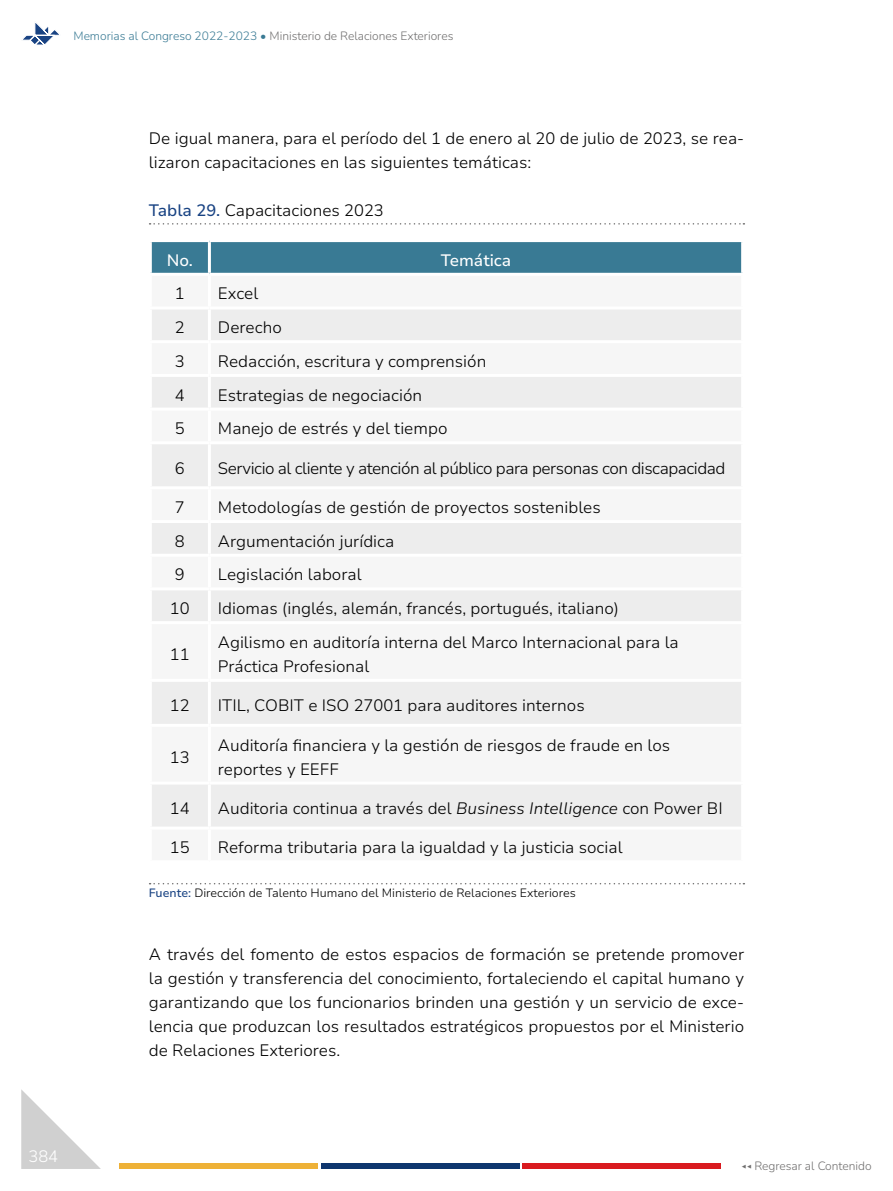
<style>
.page{position:relative;width:893px;height:1191px;background:#fff}
.page>*{position:absolute;margin:0;border:0;box-sizing:border-box;transform-origin:0 0}
.t1{font:300 16.5px/24px "Nunito Sans 10 pt";color:#000}
.t2{font:300 16.5px "Nunito Sans 10 pt";letter-spacing:-.03em;color:#000}
.t3{font:500 16.5px "Nunito Sans 10 pt";color:#fff}
.t4{font:300 16.5px "Nunito Sans 10 pt";color:#fff}
.t5{font:300 12px "Nunito";color:#706f6f}
.t6{font:300 12px "Nunito Sans 10 pt";color:#000}
.s1{color:#397a94}
.s2{font-weight:500;color:#194383}
.s3{font-style:italic}
.s4{font-family:"Montserrat";font-weight:100;font-size:9px}
</style>
<div class="page">
<svg style="left:23px;top:23px;width:36px;height:22px"></svg>
<svg style="left:21px;top:1089px;width:80px;height:80px"></svg>
<div style="left:120px;top:1163px;width:198px;height:6px;background:#eeb137"></div>
<div style="left:321px;top:1163px;width:198px;height:6px;background:#0e366e"></div>
<div style="left:522px;top:1163px;width:198px;height:6px;background:#d91a1f"></div>
<svg style="left:150px;top:223px;width:594px;height:2px"></svg>
<svg style="left:150px;top:883px;width:594px;height:1px"></svg>
<div style="left:152px;top:242px;width:589px;height:31px;background:#397a94"></div>
<svg style="left:152px;top:310px;width:589px;height:516px;fill:#ededed"></svg>
<hr style="left:208px;top:242px;width:3px;height:31px;background:#fff">
<hr style="left:208px;top:309px;width:3px;height:31px;background:#fff">
<hr style="left:149px;top:340px;width:60px;height:3px;background:#fff">
<hr style="left:209px;top:340px;width:535px;height:3px;background:#fff">
<hr style="left:208px;top:343px;width:3px;height:31px;background:#fff">
<hr style="left:149px;top:374px;width:60px;height:3px;background:#fff">
<hr style="left:209px;top:374px;width:535px;height:3px;background:#fff">
<hr style="left:208px;top:377px;width:3px;height:30px;background:#fff">
<hr style="left:149px;top:407px;width:60px;height:3px;background:#fff">
<hr style="left:209px;top:407px;width:535px;height:3px;background:#fff">
<hr style="left:208px;top:410px;width:3px;height:31px;background:#fff">
<hr style="left:149px;top:441px;width:60px;height:3px;background:#fff">
<hr style="left:209px;top:441px;width:535px;height:3px;background:#fff">
<hr style="left:208px;top:444px;width:3px;height:42px;background:#fff">
<hr style="left:149px;top:486px;width:60px;height:3px;background:#fff">
<hr style="left:209px;top:486px;width:535px;height:3px;background:#fff">
<hr style="left:208px;top:489px;width:3px;height:31px;background:#fff">
<hr style="left:149px;top:520px;width:60px;height:3px;background:#fff">
<hr style="left:209px;top:520px;width:535px;height:3px;background:#fff">
<hr style="left:208px;top:523px;width:3px;height:31px;background:#fff">
<hr style="left:149px;top:554px;width:60px;height:3px;background:#fff">
<hr style="left:209px;top:554px;width:535px;height:3px;background:#fff">
<hr style="left:208px;top:557px;width:3px;height:30px;background:#fff">
<hr style="left:149px;top:587px;width:60px;height:3px;background:#fff">
<hr style="left:209px;top:587px;width:535px;height:3px;background:#fff">
<hr style="left:208px;top:590px;width:3px;height:31px;background:#fff">
<hr style="left:149px;top:621px;width:60px;height:3px;background:#fff">
<hr style="left:209px;top:621px;width:535px;height:3px;background:#fff">
<hr style="left:208px;top:624px;width:3px;height:55px;background:#fff">
<hr style="left:149px;top:679px;width:60px;height:3px;background:#fff">
<hr style="left:209px;top:679px;width:535px;height:3px;background:#fff">
<hr style="left:208px;top:682px;width:3px;height:42px;background:#fff">
<hr style="left:149px;top:724px;width:60px;height:3px;background:#fff">
<hr style="left:209px;top:724px;width:535px;height:3px;background:#fff">
<hr style="left:208px;top:727px;width:3px;height:54px;background:#fff">
<hr style="left:149px;top:781px;width:60px;height:3px;background:#fff">
<hr style="left:209px;top:781px;width:535px;height:3px;background:#fff">
<hr style="left:208px;top:784px;width:3px;height:42px;background:#fff">
<p class="t5" style="left:73px;top:27px;width:381px"><span class="s1">Memorias al Congreso 2022-2023 •</span> Ministerio de Relaciones Exteriores</p>
<p class="t1" style="left:149px;top:126px;width:597px">De igual manera, para el período del 1 de enero al 20 de julio de 2023, se rea&shy;lizaron capacitaciones en las siguientes temáticas:</p>
<p class="t1" style="left:149px;top:198px;width:237px"><span class="s2">Tabla 29.</span> Capacitaciones 2023</p>
<p class="t3" style="left:167px;top:248px;width:28px">No.</p>
<p class="t3" style="left:441px;top:248px;width:72px">Temática</p>
<p class="t1" style="left:175px;top:281px;width:11px">1</p>
<p class="t1" style="left:218px;top:281px;width:42px">Excel</p>
<p class="t1" style="left:175px;top:315px;width:11px">2</p>
<p class="t1" style="left:218px;top:315px;width:65px">Derecho</p>
<p class="t1" style="left:175px;top:348px;width:11px">3</p>
<p class="t1" style="left:218px;top:348px;width:270px">Redacción, escritura y comprensión</p>
<p class="t1" style="left:175px;top:382px;width:11px">4</p>
<p class="t1" style="left:218px;top:382px;width:206px">Estrategias de negociación</p>
<p class="t1" style="left:175px;top:416px;width:11px">5</p>
<p class="t1" style="left:218px;top:416px;width:231px">Manejo de estrés y del tiempo</p>
<p class="t1" style="left:175px;top:455px;width:11px">6</p>
<p class="t2" style="left:218px;top:456px;width:509px">Servicio al cliente y atención al público para personas con discapacidad</p>
<p class="t1" style="left:175px;top:495px;width:11px">7</p>
<p class="t1" style="left:218px;top:495px;width:384px">Metodologías de gestión de proyectos sostenibles</p>
<p class="t1" style="left:175px;top:528px;width:11px">8</p>
<p class="t1" style="left:218px;top:528px;width:178px">Argumentación jurídica</p>
<p class="t1" style="left:175px;top:562px;width:11px">9</p>
<p class="t1" style="left:218px;top:562px;width:145px">Legislación laboral</p>
<p class="t1" style="left:170px;top:596px;width:21px">10</p>
<p class="t1" style="left:218px;top:596px;width:402px">Idiomas (inglés, alemán, francés, portugués, italiano)</p>
<p class="t1" style="left:170px;top:641px;width:21px">11</p>
<p class="t1" style="left:218px;top:629px;width:462px">Agilismo en auditoría interna del Marco Internacional para la<br>Práctica Profesional</p>
<p class="t1" style="left:170px;top:693px;width:21px">12</p>
<p class="t1" style="left:218px;top:693px;width:368px">ITIL, COBIT e ISO 27001 para auditores internos</p>
<p class="t1" style="left:170px;top:744px;width:21px">13</p>
<p class="t1" style="left:218px;top:732px;width:454px">Auditoría financiera y la gestión de riesgos de fraude en los reportes y EEFF</p>
<p class="t1" style="left:170px;top:795px;width:21px">14</p>
<p class="t1" style="left:218px;top:795px;width:506px">Auditoria continua a través del <span class="s3">Business Intelligence</span> con Power BI</p>
<p class="t1" style="left:170px;top:835px;width:21px">15</p>
<p class="t1" style="left:218px;top:835px;width:406px">Reforma tributaria para la igualdad y la justicia social</p>
<p class="t6" style="left:149px;top:884px;width:429px"><span class="s2">Fuente:</span> Dirección de Talento Humano del Ministerio de Relaciones Exteriores</p>
<p class="t1" style="left:149px;top:942px;width:597px;text-align:justify">A través del fomento de estos espacios de formación se pretende promover la gestión y transferencia del conocimiento, fortaleciendo el capital humano y garantizando que los funcionarios brinden una gestión y un servicio de exce&shy;lencia que produzcan los resultados estratégicos propuestos por el Ministerio de Relaciones Exteriores.</p>
<p class="t4" style="left:28px;top:1144px;width:31px">384</p>
<p class="t5" style="left:741px;top:1157px;width:132px"><span class="s4">◀◀</span> Regresar al Contenido</p>
</div>
